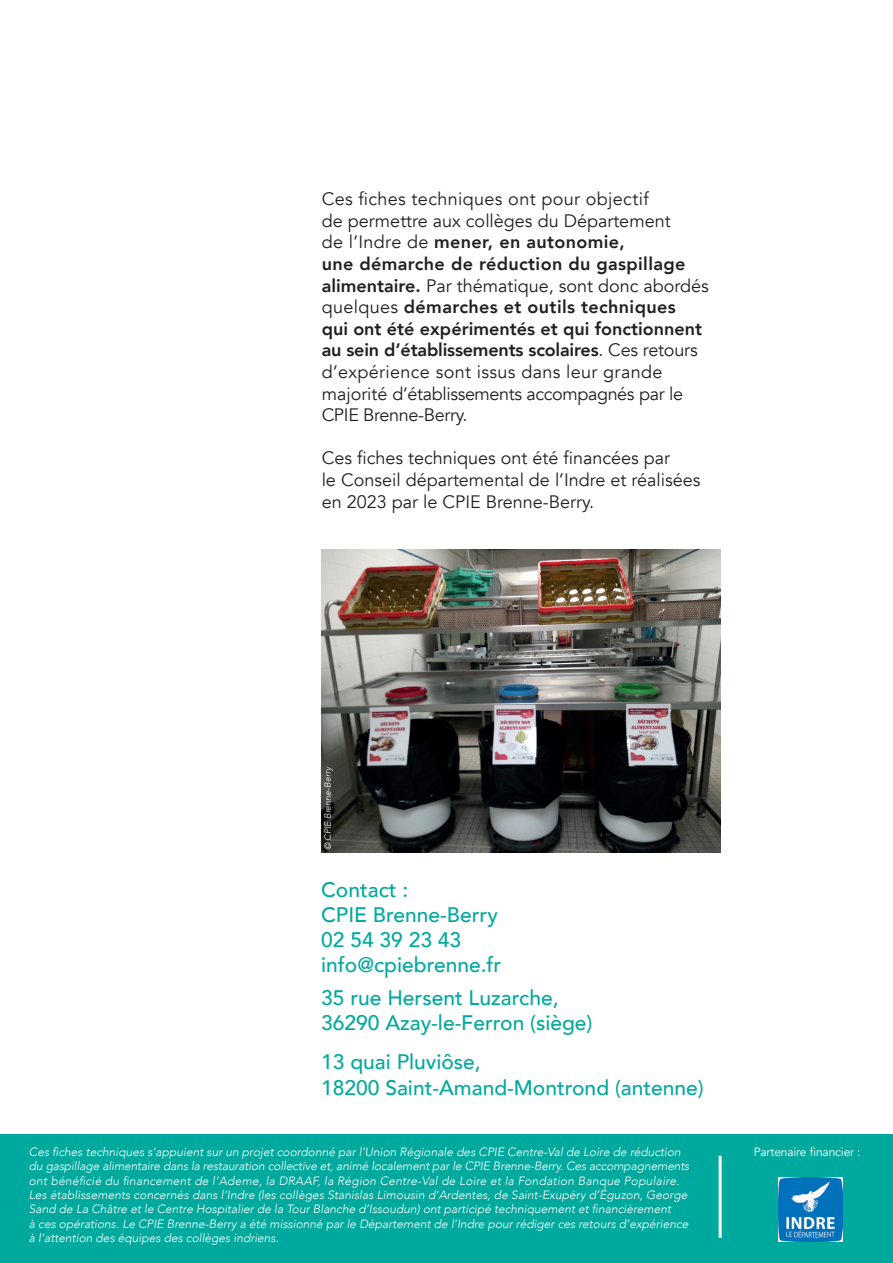
<style>
.page{position:relative;width:893px;height:1263px;background:#fff}
.page>*{position:absolute;margin:0;border:0;box-sizing:border-box;transform-origin:0 0}
.t1{font:500 21px/25.2px "Avenir";color:#00a99d}
.t2{font:18px/21.6px "Avenir";color:#231f20}
.t3{font:italic 300 12px/14.4px "Avenir";color:#fff}
.t4{font:12px "Avenir";letter-spacing:-.01em;color:#fff}
.t5{font:italic 300 9px "Avenir";color:#fff}
.s1{font-weight:800}
</style>
<div class="page">
<div style="left:0;top:1134px;width:893px;height:129px;background:#00a99d"></div>
<img style="left:778px;top:1177px;width:64px;height:64px">
<hr style="left:719px;top:1156px;width:3px;height:82px;background:#fff">
<img style="left:321px;top:550px;width:400px;height:302px">
<p class="t2" style="left:322px;top:189px;width:389px">Ces fiches techniques ont pour objectif<br>de permettre aux collèges du Département<br>de l’Indre de <span class="s1">mener, en autonomie,<br>une démarche de réduction du gaspillage alimentaire.</span> Par thématique, sont donc abordés quelques <span class="s1">démarches et outils techniques<br>qui ont été expérimentés et qui fonctionnent au sein d’établissements scolaires</span>. Ces retours d’expérience sont issus dans leur grande majorité d’établissements accompagnés par le CPIE Brenne-Berry.</p>
<h2 class="t2" style="left:322px;top:448px;width:380px">Ces fiches techniques ont été financées par<br>le Conseil départemental de l’Indre et réalisées en 2023 par le CPIE Brenne-Berry.</h2>
<p class="t5" style="left:322px;top:850px;width:85px;rotate:-90deg">© CPIE Brenne-Berry</p>
<h1 class="t1" style="left:321px;top:875px;width:182px">Contact :<br>CPIE Brenne-Berry<br>02 54 39 23 43 info@cpiebrenne.fr</h1>
<h1 class="t1" style="left:321px;top:983px;width:273px">35 rue Hersent Luzarche,<br>36290 Azay-le-Ferron (siège)</h1>
<h1 class="t1" style="left:321px;top:1048px;width:384px">13 quai Pluviôse,<br>18200 Saint-Amand-Montrond (antenne)</h1>
<p class="t3" style="left:29px;top:1144px;width:662px">Ces fiches techniques s’appuient sur un projet coordonné par l’Union Régionale des CPIE Centre-Val de Loire de réduction du gaspillage alimentaire dans la restauration collective et, animé localement par le CPIE Brenne-Berry. Ces accompagnements ont bénéficié du financement de l’Ademe, la DRAAF, la Région Centre-Val de Loire et la Fondation Banque Populaire.<br>Les établissements concernés dans l’Indre (les collèges Stanislas Limousin d’Ardentes, de Saint-Exupéry d’Éguzon, George Sand de La Châtre et le Centre Hospitalier de la Tour Blanche d’Issoudun) ont participé techniquement et financièrement<br>à ces opérations. Le CPIE Brenne-Berry a été missionné par le Département de l’Indre pour rédiger ces retours d’expérience à l’attention des équipes des collèges indriens.</p>
<p class="t4" style="left:754px;top:1144px;width:108px">Partenaire financier :</p>
</div>
